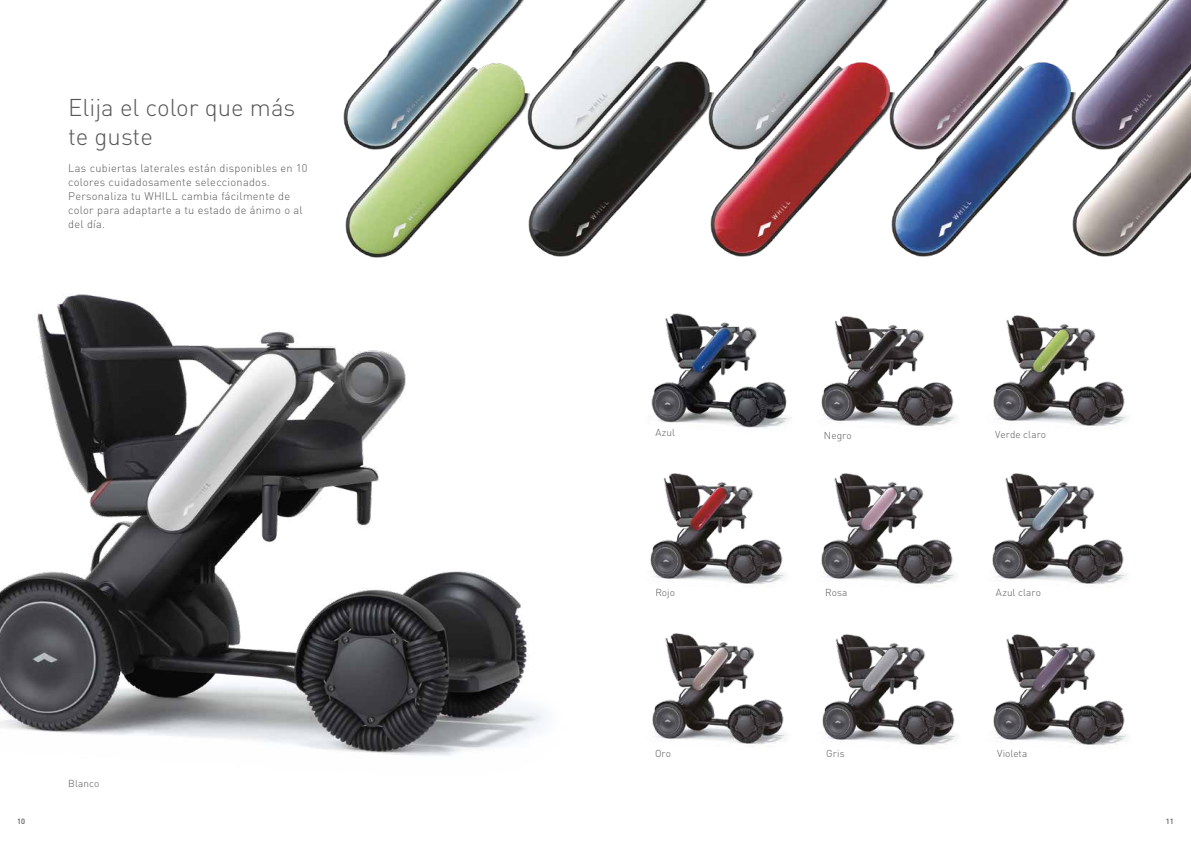
<style>
.page{position:relative;width:1191px;height:842px;background:#fff}
.page>*{position:absolute;margin:0;border:0;box-sizing:border-box;transform-origin:0 0}
.t1{font:300 24px/28.8px "DIN Pro";color:#575756}
.t2{font:300 11px/14px "DIN Pro";letter-spacing:.025em;color:#575756}
.t3{font:300 10px "DIN Pro";letter-spacing:.005em;color:#575756}
.t4{font:500 7.5px "DIN Pro";color:#575756}
</style>
<div class="page">
<img style="left:345px;top:150px;width:327px;height:102px">
<img style="left:344px;top:0;width:364px;height:150px">
<img style="left:710px;top:150px;width:144px;height:107px">
<img style="left:708px;top:0;width:181px;height:150px">
<img style="left:891px;top:150px;width:144px;height:107px">
<img style="left:889px;top:0;width:182px;height:150px">
<img style="left:1072px;top:150px;width:119px;height:107px">
<img style="left:1071px;top:0;width:120px;height:150px">
<img style="left:650px;top:473px;width:476px;height:113px">
<img style="left:652px;top:633px;width:475px;height:114px">
<img style="left:821px;top:315px;width:306px;height:113px">
<img style="left:0;top:252px;width:578px;height:504px">
<img style="left:651px;top:313px;width:141px;height:115px">
<h1 class="t1" style="left:68px;top:91px;width:229px">Elija el color que más te guste</h1>
<p class="t2" style="left:68px;top:160px;width:241px">Las cubiertas laterales están disponibles en 10 colores cuidadosamente seleccionados.<br>Personaliza tu WHILL cambia fácilmente de color para adaptarte a tu estado de ánimo o al del día.</p>
<p class="t3" style="left:68px;top:775px;width:32px">Blanco</p>
<p class="t3" style="left:655px;top:424px;width:21px">Azul</p>
<p class="t3" style="left:655px;top:585px;width:21px">Rojo</p>
<p class="t3" style="left:824px;top:427px;width:29px">Negro</p>
<p class="t3" style="left:995px;top:427px;width:52px">Verde claro</p>
<p class="t3" style="left:825px;top:585px;width:24px">Rosa</p>
<p class="t3" style="left:996px;top:585px;width:47px">Azul claro</p>
<p class="t3" style="left:655px;top:745px;width:18px">Oro</p>
<p class="t3" style="left:997px;top:745px;width:32px">Violeta</p>
<p class="t3" style="left:826px;top:745px;width:20px">Gris</p>
<p class="t4" style="left:17px;top:816px;width:9px">10</p>
<p class="t4" style="left:1165px;top:816px;width:9px">11</p>
</div>
